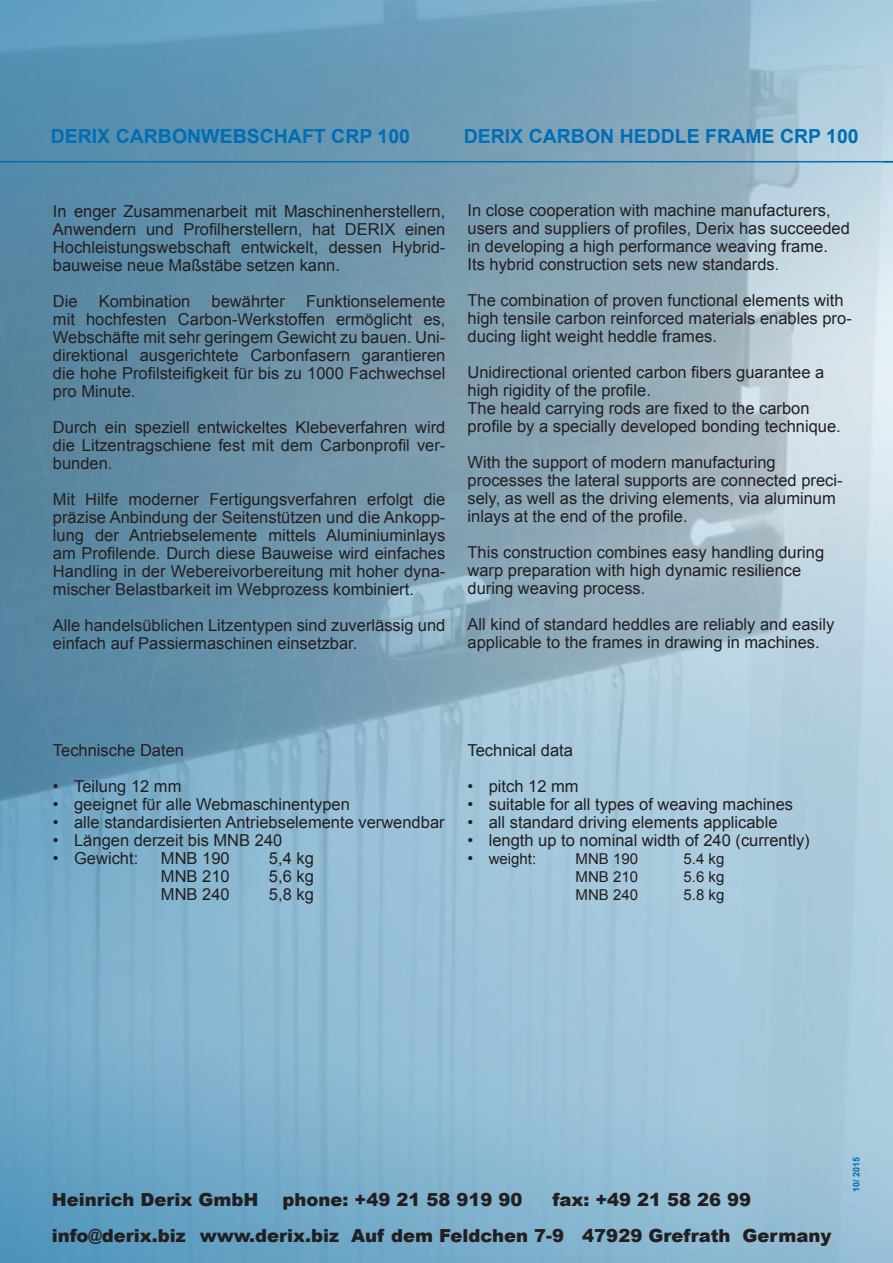
<style>
.page{position:relative;width:893px;height:1263px;background:#fff}
.page>*{position:absolute;margin:0;border:0;box-sizing:border-box;transform-origin:0 0}
.t1{font:700 19.5px "Arial";color:#006eb4}
.t2{font:900 18px "Arial";color:#231f20}
.t3{font:16.5px/18px "Arial";color:#231f20}
.t4{font:15px "Arial";color:#231f20}
.t5{font:700 9px "Arial";color:#006eb4}
.s1{font-size:16.5px}
</style>
<div class="page">
<img style="left:0;top:0;width:893px;height:1263px">
<hr style="left:0;top:161px;width:893px;height:1px;background:#006eb4">
<p class="t1" style="left:51px;top:123px;width:361px">DERIX CARBONWEBSCHAFT CRP 100</p>
<p class="t1" style="left:464px;top:123px;width:397px">DERIX CARBON HEDDLE FRAME CRP 100</p>
<p class="t3" style="left:53px;top:202px;width:394px;text-align:justify">In enger Zusammenarbeit mit Maschinenherstellern, Anwendern und Profilherstellern, hat DERIX einen Hochleistungswebschaft entwickelt, dessen Hybrid&shy;bauweise neue Maßstäbe setzen kann.</p>
<p class="t3" style="left:53px;top:292px;width:26px">Die</p>
<p class="t3" style="left:99px;top:292px;width:93px">Kombination</p>
<p class="t3" style="left:212px;top:292px;width:75px">bewährter</p>
<p class="t3" style="left:53px;top:292px;width:394px;text-align:justify;text-indent:253px">Funktionselemente mit hochfesten Carbon-Werkstoffen ermöglicht es, Webschäfte mit sehr geringem Gewicht zu bauen. Uni&shy;direktional ausgerichtete Carbonfasern garantieren die hohe Profilsteifigkeit für bis zu 1000 Fachwechsel pro Minute.</p>
<p class="t3" style="left:53px;top:418px;width:394px;text-align:justify">Durch ein speziell entwickeltes Klebeverfahren wird die Litzentragschiene fest mit dem Carbonprofil ver&shy;bunden.</p>
<p class="t3" style="left:53px;top:490px;width:394px;text-align:justify">Mit Hilfe moderner Fertigungsverfahren erfolgt die präzise Anbindung der Seitenstützen und die Ankopp&shy;lung der Antriebselemente mittels Aluminiuminlays am Profilende. Durch diese Bauweise wird einfaches Handling in der Webereivorbereitung mit hoher dyna&shy;mischer Belastbarkeit im Webprozess kombiniert.</p>
<p class="t3" style="left:53px;top:616px;width:394px">Alle handelsüblichen Litzentypen sind zuverlässig und einfach auf Passiermaschinen einsetzbar.</p>
<p class="t3" style="left:468px;top:201px;width:384px">In close cooperation with machine manufacturers, users and suppliers of profiles, Derix has succeeded in developing a high performance weaving frame.</p>
<p class="t3" style="left:468px;top:255px;width:313px">Its hybrid construction sets new standards.</p>
<p class="t3" style="left:468px;top:291px;width:386px">The combination of proven functional elements with high tensile carbon reinforced materials enables pro&shy;ducing light weight heddle frames.</p>
<p class="t3" style="left:468px;top:363px;width:358px">Unidirectional oriented carbon fibers guarantee a</p>
<p class="t3" style="left:468px;top:381px;width:185px">high rigidity of the profile.</p>
<p class="t3" style="left:468px;top:399px;width:344px">The heald carrying rods are fixed to the carbon</p>
<p class="t3" style="left:468px;top:417px;width:375px">profile by a specially developed bonding technique.</p>
<p class="t3" style="left:468px;top:453px;width:310px">With the support of modern manufacturing</p>
<p class="t3" style="left:468px;top:471px;width:377px">processes the lateral supports are connected preci&shy;sely, as well as the driving elements, via aluminum inlays at the end of the profile.</p>
<p class="t3" style="left:468px;top:543px;width:358px">This construction combines easy handling during warp preparation with high dynamic resilience</p>
<p class="t3" style="left:468px;top:579px;width:179px">during weaving process.</p>
<p class="t3" style="left:468px;top:615px;width:368px">All kind of standard heddles are reliably and easily applicable to the frames in drawing in machines.</p>
<p class="t3" style="left:53px;top:741px;width:133px">Technische Daten</p>
<p class="t3" style="left:53px;top:777px;width:130px">• Teilung 12 mm</p>
<p class="t3" style="left:53px;top:795px;width:298px">• geeignet für alle Webmaschinentypen</p>
<p class="t3" style="left:53px;top:813px;width:393px">• alle standardisierten Antriebselemente verwendbar</p>
<p class="t3" style="left:53px;top:831px;width:231px">• Längen derzeit bis MNB 240</p>
<p class="t3" style="left:53px;top:849px;width:87px">• Gewicht:</p>
<p class="t3" style="left:161px;top:849px;width:70px">MNB 190</p>
<p class="t3" style="left:269px;top:849px;width:46px">5,4 kg</p>
<p class="t3" style="left:161px;top:867px;width:70px">MNB 210</p>
<p class="t3" style="left:269px;top:867px;width:46px">5,6 kg</p>
<p class="t3" style="left:161px;top:885px;width:70px">MNB 240</p>
<p class="t3" style="left:269px;top:885px;width:46px">5,8 kg</p>
<p class="t3" style="left:468px;top:741px;width:107px">Technical data</p>
<p class="t3" style="left:468px;top:777px;width:113px">• pitch 12 mm</p>
<p class="t3" style="left:468px;top:795px;width:327px">• suitable for all types of weaving machines</p>
<p class="t3" style="left:468px;top:813px;width:312px">• all standard driving elements applicable</p>
<p class="t3" style="left:468px;top:831px;width:344px">• length up to nominal width of 240 (currently)</p>
<p class="t4" style="left:468px;top:849px;width:70px"><span class="s1">•</span> weight:</p>
<p class="t4" style="left:576px;top:849px;width:64px">MNB 190</p>
<p class="t4" style="left:684px;top:849px;width:42px">5.4 kg</p>
<p class="t4" style="left:576px;top:867px;width:64px">MNB 210</p>
<p class="t4" style="left:684px;top:867px;width:42px">5.6 kg</p>
<p class="t4" style="left:576px;top:885px;width:64px">MNB 240</p>
<p class="t4" style="left:684px;top:885px;width:42px">5.8 kg</p>
<p class="t2" style="left:52px;top:1187px;width:208px">Heinrich Derix GmbH</p>
<p class="t2" style="left:282px;top:1187px;width:241px">phone: +49 21 58 919 90</p>
<p class="t2" style="left:552px;top:1187px;width:200px">fax: +49 21 58 26 99</p>
<p class="t2" style="left:52px;top:1223px;width:781px">info@derix.biz www.derix.biz Auf dem Feldchen 7-9 47929 Grefrath Germany</p>
<p class="t5" style="left:850px;top:1192px;width:37px;rotate:-90deg">10/ 2015</p>
</div>
